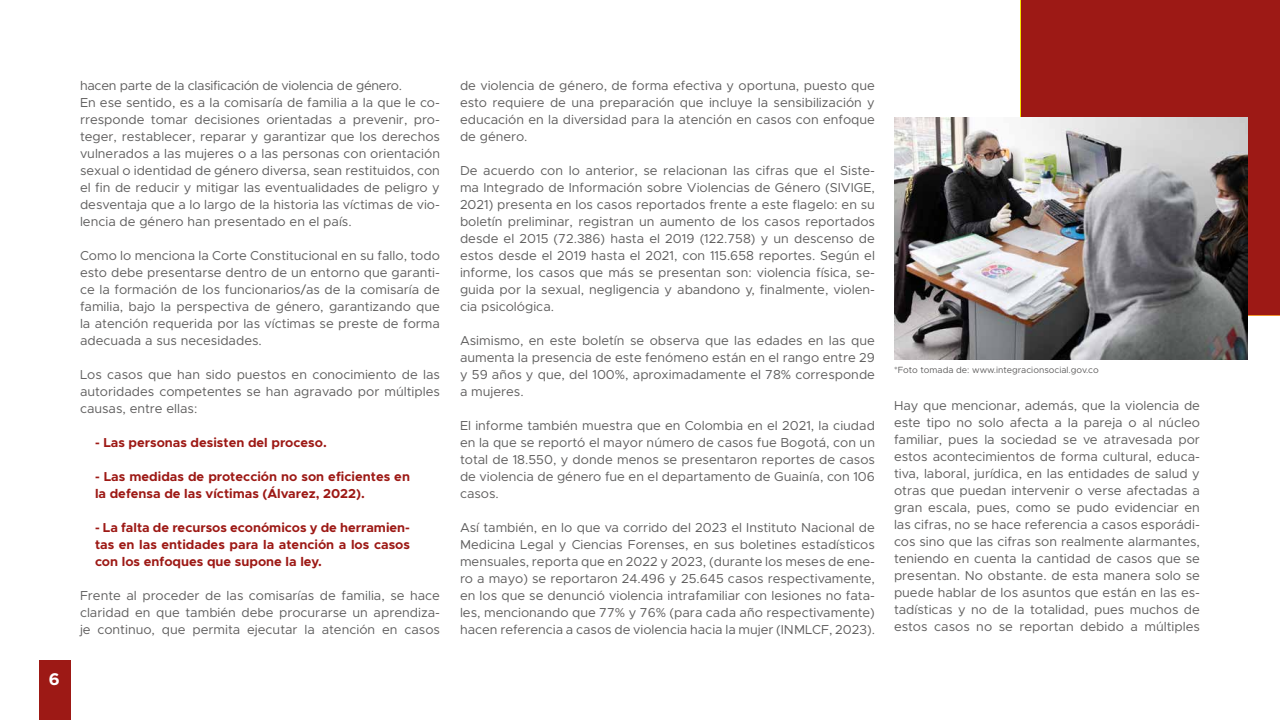
<style>
.page{position:relative;width:1280px;height:720px;background:#fff}
.page>*{position:absolute;margin:0;border:0;box-sizing:border-box;transform-origin:0 0}
.t1{font:700 17px "Metropolis";color:#fff}
.t2{font:13px/17px "Metropolis";color:#5f5e5e;text-align:justify}
.t3{font:700 13px/17px "Metropolis";color:#9d1915}
.t4{font:9px "Metropolis";color:#5f5e5e}
</style>
<div class="page">
<div style="left:39px;top:660px;width:32px;height:60px;background:#9d1915"></div>
<div style="left:1020px;top:0;width:260px;height:316px;background:#9d1915"></div>
<img style="left:894px;top:118px;width:354px;height:242px">
<h1 class="t1" style="left:49px;top:668px;width:12px">6</h1>
<p class="t2" style="left:80px;top:77px;width:362px;text-align:left">hacen parte de la clasificación de violencia de género.<br>En ese sentido, es a la comisaría de familia a la que le co&shy;rresponde tomar decisiones orientadas a prevenir, pro&shy;teger, restablecer, reparar y garantizar que los derechos vulnerados a las mujeres o a las personas con orientación sexual o identidad de género diversa, sean restituidos, con el fin de reducir y mitigar las eventualidades de peligro y desventaja que a lo largo de la historia las víctimas de vio&shy;lencia de género han presentado en el país.</p>
<p class="t2" style="left:80px;top:247px;width:362px">Como lo menciona la Corte Constitucional en su fallo, todo esto debe presentarse dentro de un entorno que garanti&shy;ce la formación de los funcionarios/as de la comisaría de familia, bajo la perspectiva de género, garantizando que la atención requerida por las víctimas se preste de forma adecuada a sus necesidades.</p>
<p class="t2" style="left:80px;top:366px;width:362px">Los casos que han sido puestos en conocimiento de las autoridades competentes se han agravado por múltiples causas, entre ellas:</p>
<p class="t3" style="left:95px;top:434px;width:233px">- Las personas desisten del proceso.</p>
<p class="t3" style="left:95px;top:468px;width:316px">- Las medidas de protección no son eficientes en la defensa de las víctimas (Álvarez, 2022).</p>
<p class="t3" style="left:95px;top:519px;width:317px;text-align:justify">- La falta de recursos económicos y de herramien&shy;tas en las entidades para la atención a los casos con los enfoques que supone la ley.</p>
<p class="t2" style="left:80px;top:587px;width:362px">Frente al proceder de las comisarías de familia, se hace claridad en que también debe procurarse un aprendiza&shy;je continuo, que permita ejecutar la atención en casos</p>
<p class="t2" style="left:460px;top:77px;width:416px">de violencia de género, de forma efectiva y oportuna, puesto que esto requiere de una preparación que incluye la sensibilización y educación en la diversidad para la atención en casos con enfoque de género.</p>
<p class="t2" style="left:460px;top:162px;width:417px">De acuerdo con lo anterior, se relacionan las cifras que el Siste&shy;ma Integrado de Información sobre Violencias de Género (SIVIGE, 2021) presenta en los casos reportados frente a este flagelo: en su boletín preliminar, registran un aumento de los casos reportados desde el 2015 (72.386) hasta el 2019 (122.758) y un descenso de estos desde el 2019 hasta el 2021, con 115.658 reportes. Según el informe, los casos que más se presentan son: violencia física, se&shy;guida por la sexual, negligencia y abandono y, finalmente, violen&shy;cia psicológica.</p>
<p class="t2" style="left:460px;top:332px;width:417px">Asimismo, en este boletín se observa que las edades en las que aumenta la presencia de este fenómeno están en el rango entre 29 y 59 años y que, del 100%, aproximadamente el 78% corresponde a mujeres.</p>
<p class="t2" style="left:460px;top:417px;width:417px">El informe también muestra que en Colombia en el 2021, la ciudad en la que se reportó el mayor número de casos fue Bogotá, con un total de 18.550, y donde menos se presentaron reportes de casos de violencia de género fue en el departamento de Guainía, con 106 casos.</p>
<p class="t2" style="left:460px;top:519px;width:417px">Así también, en lo que va corrido del 2023 el Instituto Nacional de Medicina Legal y Ciencias Forenses, en sus boletines estadísticos mensuales, reporta que en 2022 y 2023, (durante los meses de ene&shy;ro a mayo) se reportaron 24.496 y 25.645 casos respectivamente, en los que se denunció violencia intrafamiliar con lesiones no fata&shy;les, mencionando que 77% y 76% (para cada año respectivamente) hacen referencia a casos de violencia hacia la mujer (INMLCF, 2023).</p>
<p class="t4" style="left:894px;top:364px;width:206px">*Foto tomada de: www.integracionsocial.gov.co</p>
<p class="t2" style="left:894px;top:397px;width:308px">Hay que mencionar, además, que la violencia de este tipo no solo afecta a la pareja o al núcleo familiar, pues la sociedad se ve atravesada por estos acontecimientos de forma cultural, educa&shy;tiva, laboral, jurídica, en las entidades de salud y otras que puedan intervenir o verse afectadas a gran escala, pues, como se pudo evidenciar en las cifras, no se hace referencia a casos esporádi&shy;cos sino que las cifras son realmente alarmantes, teniendo en cuenta la cantidad de casos que se presentan. No obstante. de esta manera solo se puede hablar de los asuntos que están en las es&shy;tadísticas y no de la totalidad, pues muchos de estos casos no se reportan debido a múltiples</p>
</div>
